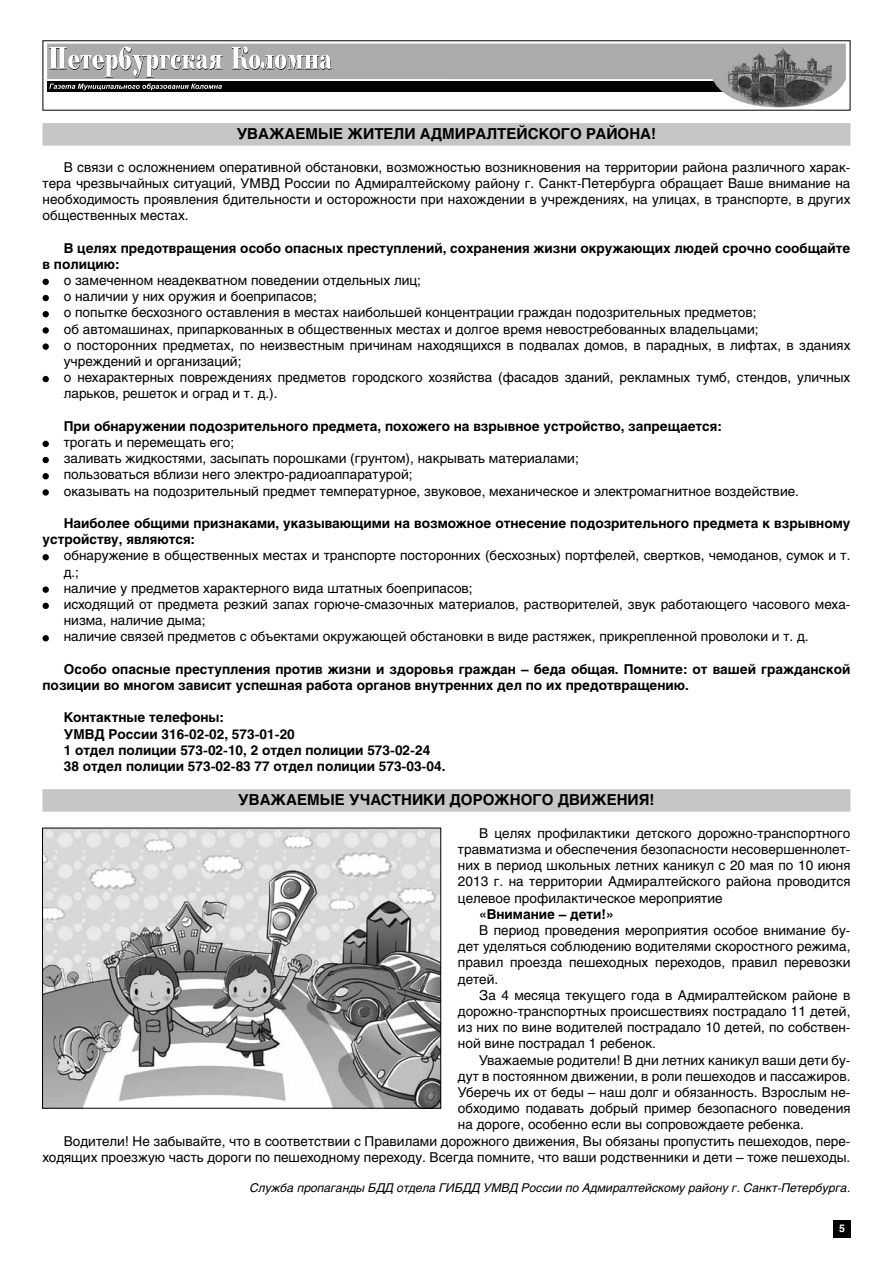
<style>
.page{position:relative;width:893px;height:1263px;background:#fff}
.page>*{position:absolute;margin:0;border:0;box-sizing:border-box;transform-origin:0 0}
.t1{font:700 15px "Helios C";color:#000}
.t2{font:13.5px/16.2px "Helios C";color:#000;text-align:justify}
.t3{font:700 13.5px/16.2px "Helios C";color:#000}
.t4{font:italic 12px "Helios C";color:#000}
.t5{font:700 10.5px "Helios C";color:#fff}
</style>
<div class="page">
<img style="left:47px;top:44px;width:799px;height:63px">
<svg style="left:49px;top:46px;width:283px;height:44px"></svg>
<div style="left:833px;top:1220px;width:17px;height:17px;background:#000"></div>
<div style="left:43px;top:123px;width:807px;height:23px;background:#c5c6c6"></div>
<div style="left:43px;top:789px;width:807px;height:23px;background:#c5c6c6"></div>
<svg style="left:43px;top:279px;width:6px;height:6px"></svg>
<svg style="left:43px;top:295px;width:6px;height:6px"></svg>
<svg style="left:43px;top:311px;width:6px;height:6px"></svg>
<div style="left:43px;top:327px;width:6px;height:7px;background:#000;border-radius:50%"></div>
<div style="left:43px;top:343px;width:6px;height:7px;background:#000;border-radius:50%"></div>
<svg style="left:43px;top:376px;width:6px;height:6px"></svg>
<svg style="left:43px;top:441px;width:6px;height:6px"></svg>
<svg style="left:43px;top:457px;width:6px;height:6px"></svg>
<svg style="left:43px;top:473px;width:6px;height:6px"></svg>
<div style="left:43px;top:489px;width:6px;height:7px;background:#000;border-radius:50%"></div>
<svg style="left:43px;top:554px;width:6px;height:6px"></svg>
<div style="left:43px;top:586px;width:6px;height:7px;background:#000;border-radius:50%"></div>
<svg style="left:43px;top:603px;width:6px;height:6px"></svg>
<svg style="left:43px;top:635px;width:6px;height:6px"></svg>
<img style="left:44px;top:830px;width:395px;height:276px">
<div style="left:42px;top:828px;width:399px;height:280px;border:1px solid #000"></div>
<p class="t1" style="left:237px;top:125px;width:421px">УВАЖАЕМЫЕ ЖИТЕЛИ АДМИРАЛТЕЙСКОГО РАЙОНА!</p>
<p class="t2" style="left:43px;top:159px;width:809px;text-indent:21px">В связи с осложнением оперативной обстановки, возможностью возникновения на территории района различного харак&shy;тера чрезвычайных ситуаций, УМВД России по Адмиралтейскому району г. Санкт-Петербурга обращает Ваше внимание на необходимость проявления бдительности и осторожности при нахождении в учреждениях, на улицах, в транспорте, в других общественных местах.</p>
<p class="t3" style="left:43px;top:240px;width:809px;text-indent:21px">В целях предотвращения особо опасных преступлений, сохранения жизни окружающих людей срочно сообщайте в полицию:</p>
<p class="t2" style="left:64px;top:272px;width:788px;text-align:left">о замеченном неадекватном поведении отдельных лиц;<br>о наличии у них оружия и боеприпасов;<br>о попытке бесхозного оставления в местах наибольшей концентрации граждан подозрительных предметов;<br>об автомашинах, припаркованных в общественных местах и долгое время невостребованных владельцами;<br>о посторонних предметах, по неизвестным причинам находящихся в подвалах домов, в парадных, в лифтах, в зданиях учреждений и организаций;<br>о нехарактерных повреждениях предметов городского хозяйства (фасадов зданий, рекламных тумб, стендов, уличных ларьков, решеток и оград и т. д.).</p>
<p class="t3" style="left:64px;top:418px;width:660px">При обнаружении подозрительного предмета, похожего на взрывное устройство, запрещается:</p>
<p class="t2" style="left:64px;top:434px;width:737px;text-align:left">трогать и перемещать его;<br>заливать жидкостями, засыпать порошками (грунтом), накрывать материалами;<br>пользоваться вблизи него электро-радиоаппаратурой;<br>оказывать на подозрительный предмет температурное, звуковое, механическое и электромагнитное воздействие.</p>
<p class="t3" style="left:43px;top:515px;width:809px;text-indent:21px">Наиболее общими признаками, указывающими на возможное отнесение подозрительного предмета к взрывному устройству, являются:</p>
<p class="t2" style="left:64px;top:547px;width:788px;text-align:left">обнаружение в общественных местах и транспорте посторонних (бесхозных) портфелей, свертков, чемоданов, сумок и т. д.;<br>наличие у предметов характерного вида штатных боеприпасов;<br>исходящий от предмета резкий запах горюче-смазочных материалов, растворителей, звук работающего часового меха&shy;низма, наличие дыма;<br>наличие связей предметов с объектами окружающей обстановки в виде растяжек, прикрепленной проволоки и т. д.</p>
<p class="t3" style="left:43px;top:661px;width:809px;text-indent:21px">Особо опасные преступления против жизни и здоровья граждан – беда общая. Помните: от вашей гражданской позиции во многом зависит успешная работа органов внутренних дел по их предотвращению.</p>
<p class="t3" style="left:64px;top:709px;width:383px">Контактные телефоны:<br>УМВД России 316-02-02, 573-01-20<br>1 отдел полиции 573-02-10, 2 отдел полиции 573-02-24<br>38 отдел полиции 573-02-83 77 отдел полиции 573-03-04.</p>
<p class="t1" style="left:238px;top:791px;width:418px">УВАЖАЕМЫЕ УЧАСТНИКИ ДОРОЖНОГО ДВИЖЕНИЯ!</p>
<p class="t2" style="left:458px;top:825px;width:394px;text-indent:21px">В целях профилактики детского дорожно-транспортного травматизма и обеспечения безопасности несовершеннолет&shy;них в период школьных летних каникул с 20 мая по 10 июня 2013 г. на территории Адмиралтейского района проводится целевое профилактическое мероприятие</p>
<p class="t3" style="left:479px;top:906px;width:136px">«Внимание – дети!»</p>
<p class="t2" style="left:458px;top:922px;width:394px;text-indent:21px">В период проведения мероприятия особое внимание бу&shy;дет уделяться соблюдению водителями скоростного режима, правил проезда пешеходных переходов, правил перевозки детей.</p>
<p class="t2" style="left:458px;top:987px;width:394px;text-indent:21px">За 4 месяца текущего года в Адмиралтейском районе в дорожно-транспортных происшествиях пострадало 11 детей, из них по вине водителей пострадало 10 детей, по собствен&shy;ной вине пострадал 1 ребенок.</p>
<p class="t2" style="left:479px;top:1051px;width:373px">Уважаемые родители! В дни летних каникул ваши дети бу-</p>
<p class="t2" style="left:458px;top:1068px;width:394px">дут в постоянном движении, в роли пешеходов и пассажиров.</p>
<p class="t2" style="left:458px;top:1084px;width:394px">Уберечь их от беды – наш долг и обязанность. Взрослым не-</p>
<p class="t2" style="left:458px;top:1100px;width:394px">обходимо подавать добрый пример безопасного поведения</p>
<p class="t2" style="left:458px;top:1116px;width:348px">на дороге, особенно если вы сопровождаете ребенка.</p>
<p class="t2" style="left:64px;top:1132px;width:788px">Водители! Не забывайте, что в соответствии с Правилами дорожного движения, Вы обязаны пропустить пешеходов, пере-</p>
<p class="t2" style="left:43px;top:1149px;width:809px">ходящих проезжую часть дороги по пешеходному переходу. Всегда помните, что ваши родственники и дети – тоже пешеходы.</p>
<p class="t4" style="left:250px;top:1181px;width:602px">Служба пропаганды БДД отдела ГИБДД УМВД России по Адмиралтейскому району г. Санкт-Петербурга.</p>
<p class="t5" style="left:839px;top:1222px;width:7px">5</p>
</div>
